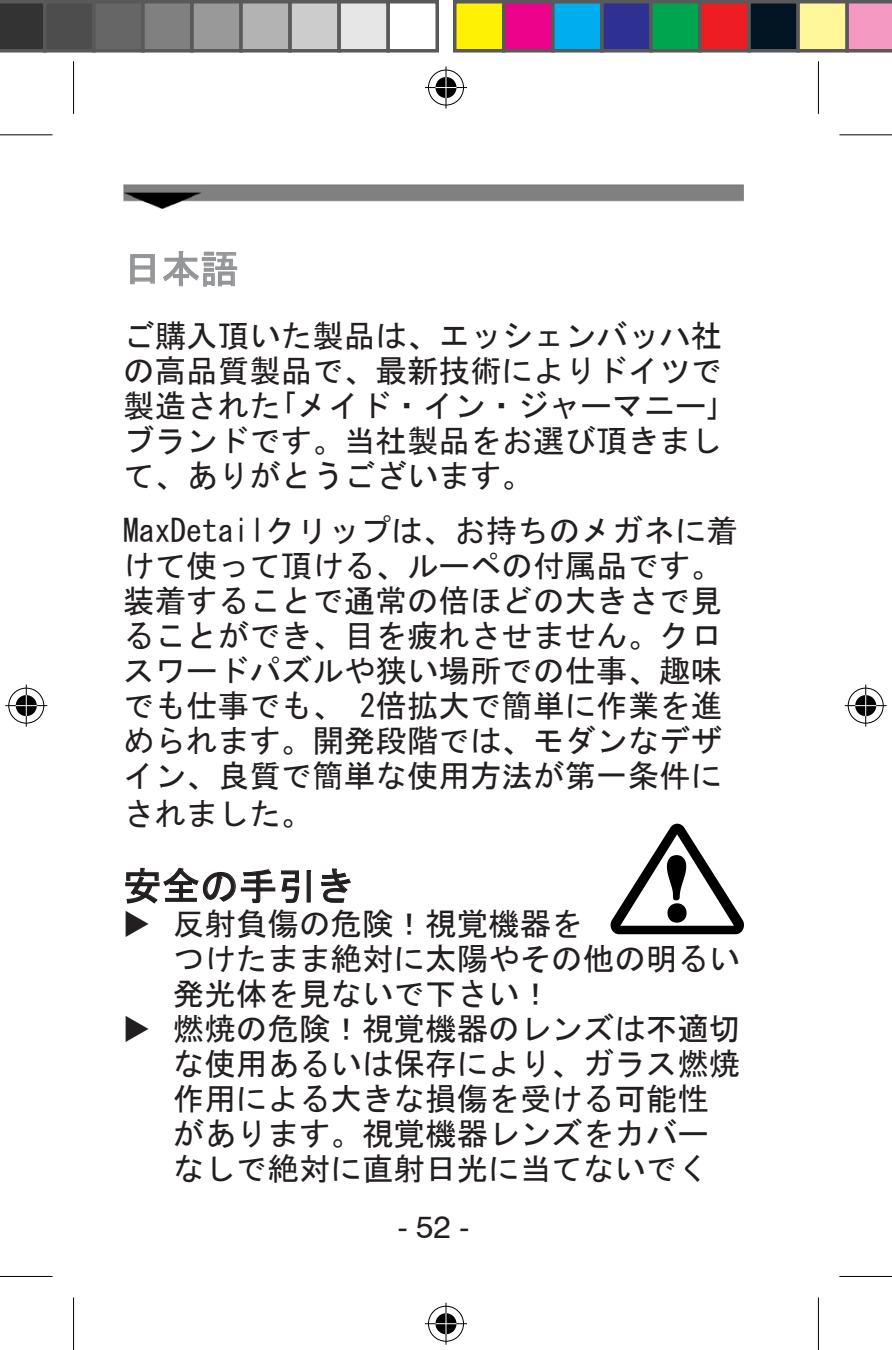
<style>
.page{position:relative;width:892px;height:1350px;background:#fff}
.page>*{position:absolute;margin:0;border:0;box-sizing:border-box;transform-origin:0 0}
.t1{font:38.5px "MS Gothic";color:#231f20}
.t2{font:38.5px "MS Gothic";color:#939598}
.t3{font:31.5px/35px "MS Gothic";color:#231f20}
.t4{font:31.5px "Swiss 721 BT";color:#231f20}
</style>
<div class="page">
<img style="left:123px;top:184px;width:620px;height:24px">
<svg style="left:130px;top:254px;width:25px;height:31px"></svg>
<svg style="left:163px;top:251px;width:75px;height:36px"></svg>
<svg style="left:321px;top:868px;width:30px;height:35px"></svg>
<svg style="left:610px;top:823px;width:133px;height:111px"></svg>
<svg style="left:0;top:135px;width:52px;height:1px"></svg>
<svg style="left:839px;top:135px;width:52px;height:1px"></svg>
<svg style="left:0;top:1276px;width:52px;height:1px"></svg>
<svg style="left:839px;top:1276px;width:52px;height:1px"></svg>
<div style="left:71px;top:61px;width:5px;height:53px;background:#f5f5f5"></div>
<div style="left:71px;top:1297px;width:5px;height:52px;background:#f5f5f5"></div>
<svg style="left:818px;top:61px;width:1px;height:53px"></svg>
<svg style="left:818px;top:1297px;width:1px;height:52px"></svg>
<hr style="left:0;top:134px;width:52px;height:1px;background:#000">
<hr style="left:839px;top:134px;width:52px;height:1px;background:#000">
<hr style="left:0;top:1275px;width:52px;height:1px;background:#000">
<hr style="left:839px;top:1275px;width:52px;height:1px;background:#000">
<hr style="left:73px;top:61px;width:1px;height:53px;background:#000">
<hr style="left:73px;top:1297px;width:1px;height:52px;background:#000">
<hr style="left:817px;top:61px;width:1px;height:53px;background:#000">
<hr style="left:817px;top:1297px;width:1px;height:52px;background:#000">
<div style="left:426px;top:68px;width:39px;height:39px;border:4px solid #fff;border-radius:50%"></div>
<svg style="left:425px;top:85px;width:42px;height:5px"></svg>
<svg style="left:443px;top:66px;width:5px;height:42px"></svg>
<div style="left:433px;top:75px;width:25px;height:25px;border:4px solid #fff;border-radius:50%"></div>
<div style="left:428px;top:70px;width:35px;height:35px;border:1px solid #000;border-radius:50%"></div>
<hr style="left:425px;top:87px;width:42px;height:1px;background:#000">
<hr style="left:445px;top:66px;width:1px;height:42px;background:#000">
<svg style="left:435px;top:77px;width:21px;height:21px"></svg>
<div style="left:426px;top:1303px;width:39px;height:40px;border:4px solid #fff;border-radius:50%"></div>
<svg style="left:425px;top:1321px;width:42px;height:4px"></svg>
<svg style="left:443px;top:1302px;width:5px;height:42px"></svg>
<div style="left:433px;top:1310px;width:25px;height:26px;border:4px solid #fff;border-radius:50%"></div>
<div style="left:428px;top:1305px;width:35px;height:36px;border:1px solid #000;border-radius:50%"></div>
<hr style="left:425px;top:1322px;width:42px;height:2px;background:#000">
<hr style="left:445px;top:1302px;width:1px;height:42px;background:#000">
<svg style="left:435px;top:1312px;width:21px;height:21px"></svg>
<hr style="left:435px;top:1322px;width:21px;height:2px;background:#fff">
<svg style="left:445px;top:1312px;width:1px;height:21px"></svg>
<div style="left:7px;top:686px;width:39px;height:39px;border:4px solid #fff;border-radius:50%"></div>
<svg style="left:5px;top:703px;width:42px;height:4px"></svg>
<svg style="left:24px;top:684px;width:4px;height:42px"></svg>
<div style="left:14px;top:693px;width:25px;height:25px;border:4px solid #fff;border-radius:50%"></div>
<div style="left:8px;top:687px;width:36px;height:36px;border:1px solid #000;border-radius:50%"></div>
<hr style="left:5px;top:705px;width:42px;height:1px;background:#000">
<hr style="left:26px;top:684px;width:1px;height:42px;background:#000">
<svg style="left:16px;top:695px;width:21px;height:21px"></svg>
<div style="left:845px;top:686px;width:40px;height:39px;border:4px solid #fff;border-radius:50%"></div>
<svg style="left:845px;top:703px;width:41px;height:4px"></svg>
<svg style="left:863px;top:684px;width:4px;height:42px"></svg>
<div style="left:852px;top:693px;width:26px;height:25px;border:4px solid #fff;border-radius:50%"></div>
<div style="left:847px;top:687px;width:36px;height:36px;border:1px solid #000;border-radius:50%"></div>
<hr style="left:844px;top:705px;width:42px;height:1px;background:#000">
<hr style="left:864px;top:684px;width:1px;height:42px;background:#000">
<svg style="left:854px;top:695px;width:21px;height:21px"></svg>
<svg style="left:0;top:0;width:43px;height:52px;background:#373737"></svg>
<div style="left:45px;top:2px;width:49px;height:49px;background:#4d4d4d"></div>
<div style="left:43px;top:0;width:53px;height:52px;border:4px solid #595959"></div>
<div style="left:94px;top:2px;width:49px;height:49px;background:#666"></div>
<div style="left:92px;top:0;width:53px;height:52px;border:4px solid #595959"></div>
<div style="left:143px;top:2px;width:49px;height:49px;background:#808080"></div>
<div style="left:141px;top:0;width:53px;height:52px;border:4px solid #595959"></div>
<div style="left:192px;top:2px;width:49px;height:49px;background:#999"></div>
<div style="left:190px;top:0;width:53px;height:52px;border:4px solid #595959"></div>
<div style="left:241px;top:2px;width:49px;height:49px;background:#b3b3b3"></div>
<div style="left:239px;top:0;width:53px;height:52px;border:4px solid #595959"></div>
<div style="left:290px;top:2px;width:49px;height:49px;background:#ccc"></div>
<div style="left:288px;top:0;width:53px;height:52px;border:4px solid #595959"></div>
<div style="left:339px;top:2px;width:49px;height:49px;background:#e6e6e6"></div>
<div style="left:337px;top:0;width:53px;height:52px;border:4px solid #595959"></div>
<div style="left:386px;top:0;width:53px;height:52px;border:4px solid #595959"></div>
<div style="left:454px;top:2px;width:49px;height:49px;background:#fff101"></div>
<div style="left:453px;top:0;width:52px;height:52px;border:4px solid #595959"></div>
<div style="left:503px;top:2px;width:49px;height:49px;background:#ed028c"></div>
<div style="left:502px;top:0;width:52px;height:52px;border:4px solid #595959"></div>
<div style="left:552px;top:2px;width:49px;height:49px;background:#00aeef"></div>
<div style="left:551px;top:0;width:52px;height:52px;border:4px solid #595959"></div>
<div style="left:601px;top:2px;width:49px;height:49px;background:#2e3092"></div>
<div style="left:600px;top:0;width:52px;height:52px;border:4px solid #595959"></div>
<div style="left:650px;top:2px;width:49px;height:49px;background:#00a54f"></div>
<div style="left:649px;top:0;width:52px;height:52px;border:4px solid #595959"></div>
<div style="left:699px;top:2px;width:49px;height:49px;background:#ee1d23"></div>
<div style="left:698px;top:0;width:52px;height:52px;border:4px solid #595959"></div>
<div style="left:748px;top:2px;width:49px;height:49px;background:#011622"></div>
<div style="left:747px;top:0;width:52px;height:52px;border:4px solid #595959"></div>
<div style="left:797px;top:2px;width:49px;height:49px;background:#fff79a"></div>
<div style="left:796px;top:0;width:52px;height:52px;border:4px solid #595959"></div>
<svg style="left:845px;top:0;width:46px;height:52px;background:#d58cad"></svg>
<svg style="left:125px;top:867px;width:186px;height:37px"></svg>
<p class="t2" style="left:123px;top:249px;width:117px">日本語</p>
<p class="t3" style="left:123px;top:318px;width:600px;text-align:justify">ご購入頂いた製品は、エッシェンバッハ社の高品質製品で、最新技術によりドイツで製造された｢メイド・イン・ジャーマニー｣ブランドです。当社製品をお選び頂きまして、ありがとうございます。</p>
<p class="t3" style="left:123px;top:513px;width:616px">MaxDetailクリップは、お持ちのメガネに着けて使って頂ける、ルーペの付属品です。装着することで通常の倍ほどの大きさで見ることができ、目を疲れさせません。クロスワードパズルや狭い場所での仕事、趣味でも仕事でも、 2倍拡大で簡単に作業を進められます。開発段階では、モダンなデザイン、良質で簡単な使用方法が第一条件にされました。</p>
<p class="t1" style="left:123px;top:866px;width:232px">安全の手引き</p>
<p class="t3" style="left:173px;top:905px;width:568px">反射負傷の危険！視覚機器を<br>つけたまま絶対に太陽やその他の明るい発光体を見ないで下さい！<br>燃焼の危険！視覚機器のレンズは不適切な使用あるいは保存により、ガラス燃焼作用による大きな損傷を受ける可能性があります。視覚機器レンズをカバーなしで絶対に直射日光に当てないでく</p>
<p class="t4" style="left:397px;top:1207px;width:73px">- 52 -</p>
</div>
